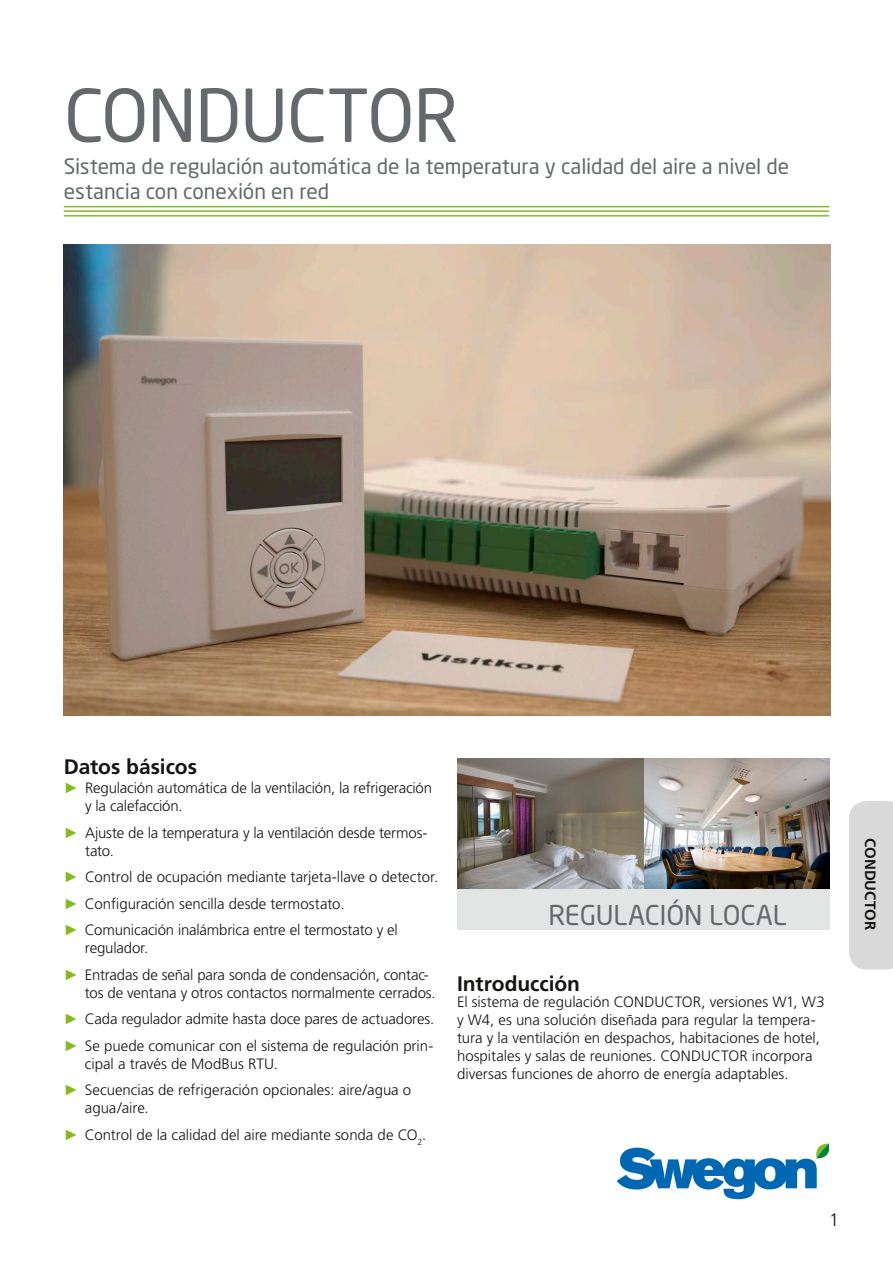
<style>
.page{position:relative;width:893px;height:1263px;background:#fff}
.page>*{position:absolute;margin:0;border:0;box-sizing:border-box;transform-origin:0 0}
.t1{font:72px "Neo Sans";letter-spacing:-.015em;color:#646a6c}
.t2{font:27px "Neo Sans";letter-spacing:-.005em;color:#646a6c}
.t3{font:21px/25.2px "Neo Sans";letter-spacing:-.01em;color:#646a6c}
.t4{font:700 21px "Frutiger";letter-spacing:-.005em;color:#151513}
.t5{font:300 18px "Frutiger";color:#151513}
.t6{font:300 15px/26.5px "Frutiger";letter-spacing:-.005em;color:#151513}
.t7{font:700 15px "Frutiger";letter-spacing:.01em;color:#151513}
.s1{font-family:"Times New Roman";font-weight:400;color:#84bb20}
</style>
<div class="page">
<svg style="left:617px;top:1143px;width:212px;height:56px"></svg>
<hr style="left:64px;top:206px;width:765px;height:1px;background:#84bb20">
<hr style="left:64px;top:210px;width:765px;height:2px;background:#84bb20">
<hr style="left:64px;top:215px;width:765px;height:2px;background:#84bb20">
<div style="left:849px;top:801px;width:44px;height:168px;background:#d9d9d9"></div>
<img style="left:64px;top:244px;width:767px;height:472px">
<img style="left:458px;top:759px;width:371px;height:130px">
<div style="left:457px;top:889px;width:372px;height:41px;background:#e2e5e4"></div>
<h1 class="t1" style="left:64px;top:71px;width:396px">CONDUCTOR</h1>
<h3 class="t3" style="left:64px;top:153px;width:727px">Sistema de regulación automática de la temperatura y calidad del aire a nivel de estancia con conexión en red</h3>
<h3 class="t4" style="left:64px;top:754px;width:135px">Datos básicos</h3>
<p class="t6" style="left:85px;top:779px;width:349px;line-height:18px;text-indent:-21px"><span class="s1">►</span> Regulación automática de la ventilación, la refrigeración y la calefacción.</p>
<p class="t6" style="left:85px;top:824px;width:344px;line-height:18px;text-indent:-21px"><span class="s1">►</span> Ajuste de la temperatura y la ventilación desde termos&shy;tato.</p>
<p class="t6" style="left:64px;top:864px;width:376px"><span class="s1">►</span> Control de ocupación mediante tarjeta-llave o detector. <span class="s1">►</span> Configuración sencilla desde termostato.<br><span class="s1">►</span> Comunicación inalámbrica entre el termostato y el</p>
<p class="t6" style="left:64px;top:935px;width:367px;text-indent:21px">regulador.<br><span class="s1">►</span> Entradas de señal para sonda de condensación, contac-</p>
<p class="t6" style="left:64px;top:979px;width:374px;text-align:justify;text-indent:21px">tos de ventana y otros contactos normalmente cerrados. <span class="s1">►</span> Cada regulador admite hasta doce pares de actuadores. <span class="s1">►</span> Se puede comunicar con el sistema de regulación prin-</p>
<p class="t6" style="left:64px;top:1050px;width:349px;text-indent:21px">cipal a través de ModBus RTU.<br><span class="s1">►</span> Secuencias de refrigeración opcionales: aire/agua o</p>
<p class="t6" style="left:64px;top:1095px;width:364px;text-indent:21px">agua/aire.<br><span class="s1">►</span> Control de la calidad del aire mediante sonda de CO<sub>2</sub>.</p>
<h2 class="t2" style="left:548px;top:898px;width:240px">REGULACIÓN LOCAL</h2>
<h3 class="t4" style="left:457px;top:971px;width:124px">Introducción</h3>
<p class="t6" style="left:457px;top:993px;width:369px;line-height:18px">El sistema de regulación CONDUCTOR, versiones W1, W3 y W4, es una solución diseñada para regular la tempera&shy;tura y la ventilación en despachos, habitaciones de hotel, hospitales y salas de reuniones. CONDUCTOR incorpora diversas funciones de ahorro de energía adaptables.</p>
<p class="t5" style="left:829px;top:1210px;width:12px">1</p>
<p class="t7" style="left:879px;top:837px;width:94px;rotate:90deg">CONDUCTOR</p>
</div>
